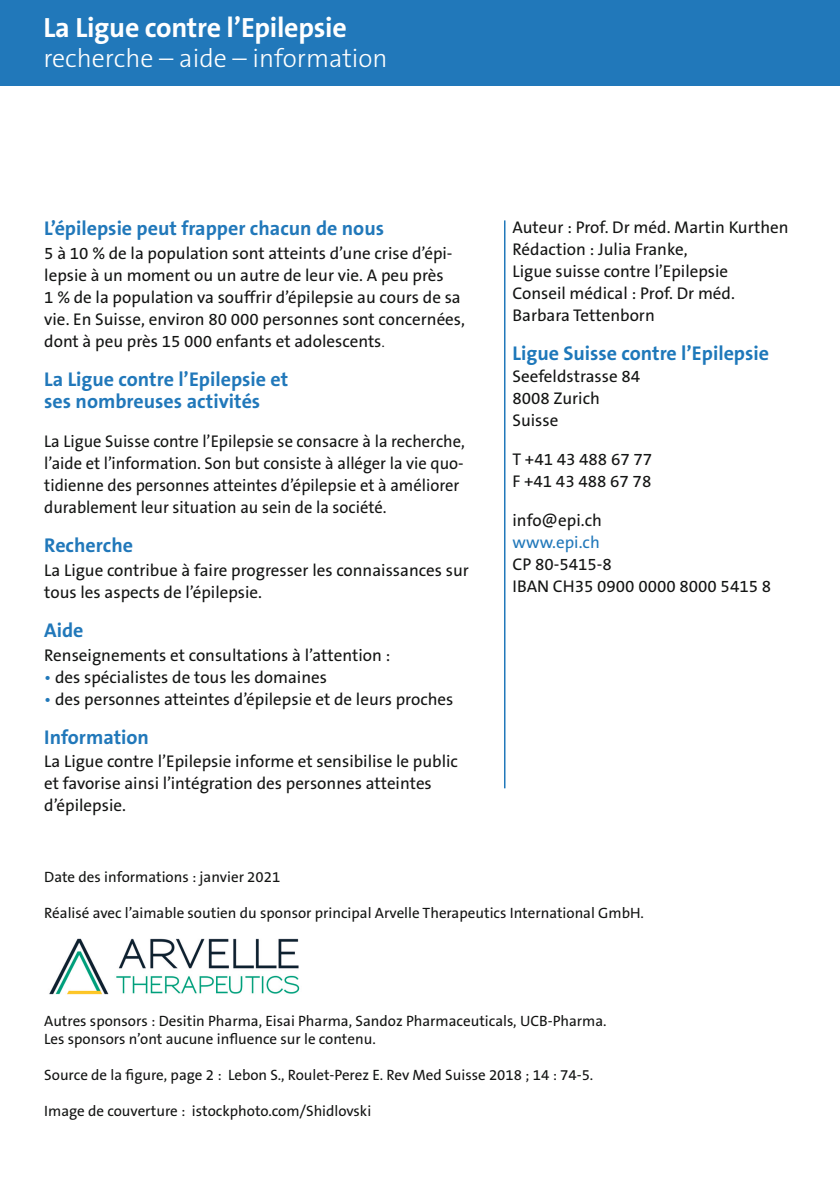
<style>
.page{position:relative;width:840px;height:1191px;background:#fff}
.page>*{position:absolute;margin:0;border:0;box-sizing:border-box;transform-origin:0 0}
.t1{font:700 28px "The Sans B W7";letter-spacing:-.01em;color:#fff}
.t2{font:300 26px "The Sans B W3";color:#fff}
.t3{font:700 20px/22px "The Sans B W7";color:#2178ba}
.t4{font:700 20px "The Sans B W7";color:#1e78ba}
.t5{font:17px/22px "The Sans B W5 Plain";color:#131413}
.t6{font:17px "The Sans B W5 Plain";color:#2178ba}
.t7{font:15px/18px "The Sans B W5 Plain";color:#131413}
.s1{font-family:"The Sans B W3";font-weight:300}
.s2{color:#2178ba}
</style>
<div class="page">
<div style="left:0;top:0;width:839px;height:85px;background:#2178ba"></div>
<hr style="left:503px;top:220px;width:2px;height:568px;background:#2178ba">
<img style="left:49px;top:938px;width:251px;height:57px">
<h1 class="t1" style="left:43px;top:9px;width:305px">La Ligue contre l’Epilepsie</h1>
<h2 class="t2" style="left:43px;top:42px;width:345px">recherche – aide – information</h2>
<p class="t3" style="left:44px;top:218px;width:341px">L’épilepsie peut frapper chacun de nous</p>
<p class="t5" style="left:44px;top:242px;width:422px">5 à 10 % de la population sont atteints d’une crise d’épi&shy;lepsie à un moment ou un autre de leur vie. A peu près<br>1 % de la population va souffrir d’épilepsie au cours de sa vie. En Suisse, environ 80 000 personnes sont concernées, dont à peu près 15 000 enfants et adolescents<span class="s1">.</span></p>
<p class="t3" style="left:44px;top:368px;width:245px">La Ligue contre l’Epilepsie et ses nombreuses activités</p>
<p class="t5" style="left:44px;top:430px;width:422px">La Ligue Suisse contre l’Epilepsie se consacre à la recherche, l’aide et l’information. Son but consiste à alléger la vie quo&shy;tidienne des personnes atteintes d’épilepsie et à améliorer durablement leur situation au sein de la société.</p>
<p class="t3" style="left:44px;top:534px;width:90px">Recherche</p>
<p class="t5" style="left:44px;top:559px;width:426px">La Ligue contribue à faire progresser les connaissances sur tous les aspects de l’épilepsie.</p>
<p class="t3" style="left:44px;top:619px;width:41px">Aide</p>
<p class="t5" style="left:44px;top:644px;width:347px">Renseignements et consultations à l’attention :</p>
<p class="t5" style="left:44px;top:666px;width:284px"><span class="s2">•</span> des spécialistes de tous les domaines</p>
<p class="t5" style="left:44px;top:688px;width:410px"><span class="s2">•</span> des personnes atteintes d’épilepsie et de leurs proches</p>
<p class="t3" style="left:44px;top:726px;width:106px">Information</p>
<p class="t5" style="left:44px;top:750px;width:415px">La Ligue contre l’Epilepsie informe et sensibilise le public et favorise ainsi l’intégration des personnes atteintes d’épilepsie.</p>
<p class="t5" style="left:512px;top:216px;width:277px">Auteur : Prof. Dr méd. Martin Kurthen<br>Rédaction : Julia Franke,<br>Ligue suisse contre l’Epilepsie<br>Conseil médical : Prof. Dr méd.<br>Barbara Tettenborn</p>
<p class="t4" style="left:512px;top:340px;width:258px">Ligue Suisse contre l’Epilepsie</p>
<p class="t5" style="left:512px;top:365px;width:129px">Seefeldstrasse 84<br>8008 Zurich<br>Suisse</p>
<p class="t5" style="left:512px;top:448px;width:141px">T +41 43 488 67 77<br>F +41 43 488 67 78</p>
<p class="t5" style="left:512px;top:509px;width:91px">info@epi.ch</p>
<p class="t6" style="left:512px;top:531px;width:89px">www.epi.ch</p>
<p class="t5" style="left:512px;top:553px;width:260px">CP 80-5415-8<br>IBAN CH35 0900 0000 8000 5415 8</p>
<p class="t7" style="left:44px;top:867px;width:237px">Date des informations : janvier 2021</p>
<p class="t7" style="left:44px;top:903px;width:601px">Réalisé avec l’aimable soutien du sponsor principal Arvelle Therapeutics International GmbH.</p>
<p class="t7" style="left:44px;top:1011px;width:563px">Autres sponsors : Desitin Pharma, Eisai Pharma, Sandoz Pharmaceuticals, UCB-Pharma.<br>Les sponsors n’ont aucune influence sur le contenu.</p>
<p class="t7" style="left:44px;top:1065px;width:550px">Source de la figure, page 2 : Lebon S., Roulet-Perez E. Rev Med Suisse 2018 ; 14 : 74-5.</p>
<p class="t7" style="left:44px;top:1101px;width:328px">Image de couverture : istockphoto.com/Shidlovski</p>
</div>
